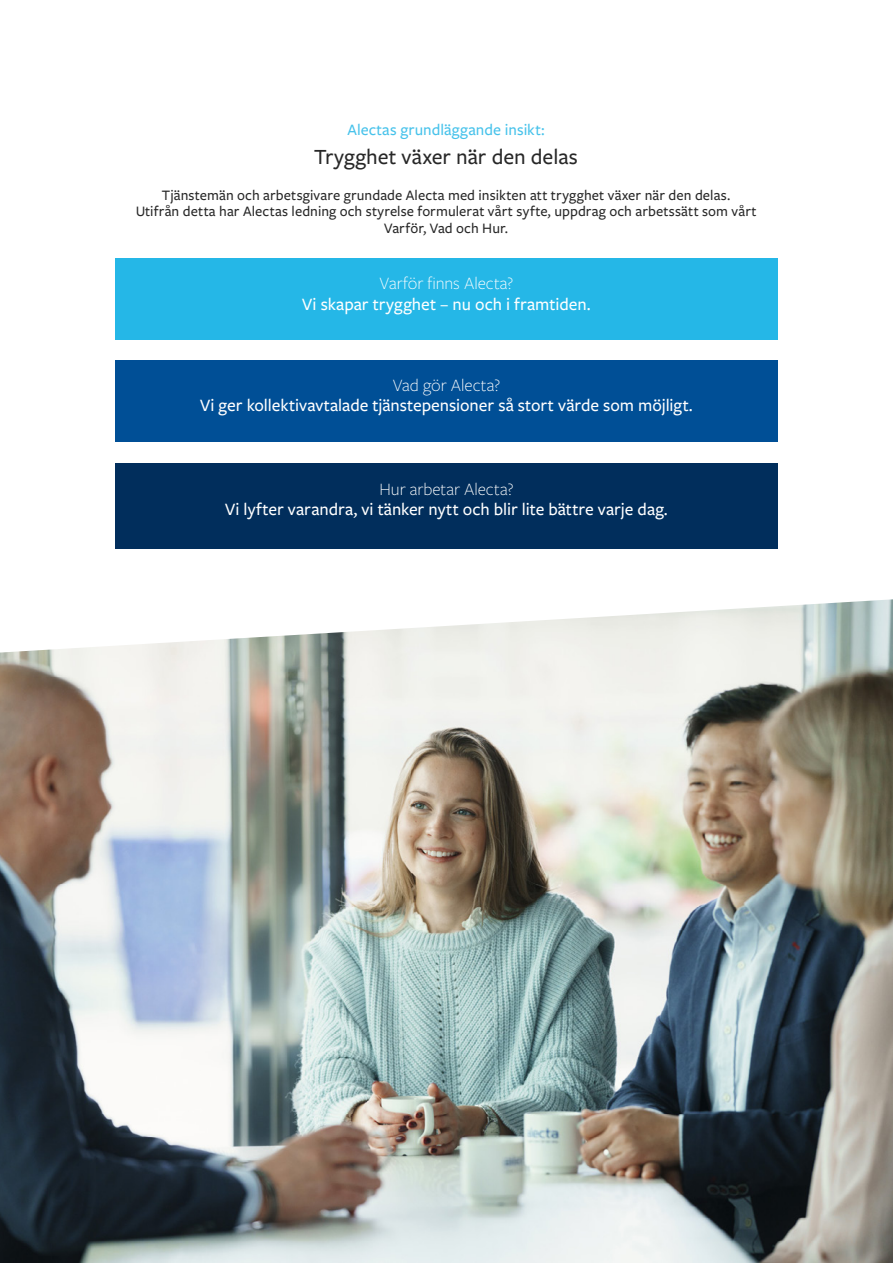
<style>
.page{position:relative;width:893px;height:1263px;background:#fff}
.page>*{position:absolute;margin:0;border:0;box-sizing:border-box;transform-origin:0 0}
.t1{font:500 22.5px "Freight Sans Pro";color:#000}
.t2{font:500 18px "Freight Sans Pro";color:#fff}
.t3{font:300 18px "Freight Sans Pro";letter-spacing:-.005em;color:#fff}
.t4{font:500 16.5px "Freight Sans Pro";letter-spacing:.005em;color:#25b7e7}
.t5{font:500 15px/16.5px "Freight Sans Pro";letter-spacing:.01em;color:#000;text-align:center}
</style>
<div class="page">
<img style="left:0;top:599px;width:893px;height:664px">
<div style="left:115px;top:258px;width:663px;height:82px;background:#25b7e7"></div>
<div style="left:115px;top:360px;width:663px;height:82px;background:#004f96"></div>
<div style="left:115px;top:463px;width:663px;height:86px;background:#012e5c"></div>
<p class="t4" style="left:347px;top:119px;width:199px">Alectas grundläggande insikt:</p>
<h1 class="t1" style="left:314px;top:141px;width:265px">Trygghet växer när den delas</h1>
<p class="t5" style="left:135px;top:186px;width:623px">Tjänstemän och arbetsgivare grundade Alecta med insikten att trygghet växer när den delas.<br>Utifrån detta har Alectas ledning och styrelse formulerat vårt syfte, uppdrag och arbetssätt som vårt<br>Varför, Vad och Hur.</p>
<p class="t3" style="left:380px;top:271px;width:135px">Varför finns Alecta?</p>
<p class="t2" style="left:302px;top:292px;width:290px">Vi skapar trygghet – nu och i framtiden.</p>
<p class="t3" style="left:393px;top:373px;width:109px">Vad gör Alecta?</p>
<p class="t2" style="left:200px;top:393px;width:494px">Vi ger kollektivavtalade tjänstepensioner så stort värde som möjligt.</p>
<p class="t3" style="left:379px;top:478px;width:136px">Hur arbetar Alecta?</p>
<p class="t2" style="left:225px;top:497px;width:444px">Vi lyfter varandra, vi tänker nytt och blir lite bättre varje dag.</p>
</div>
